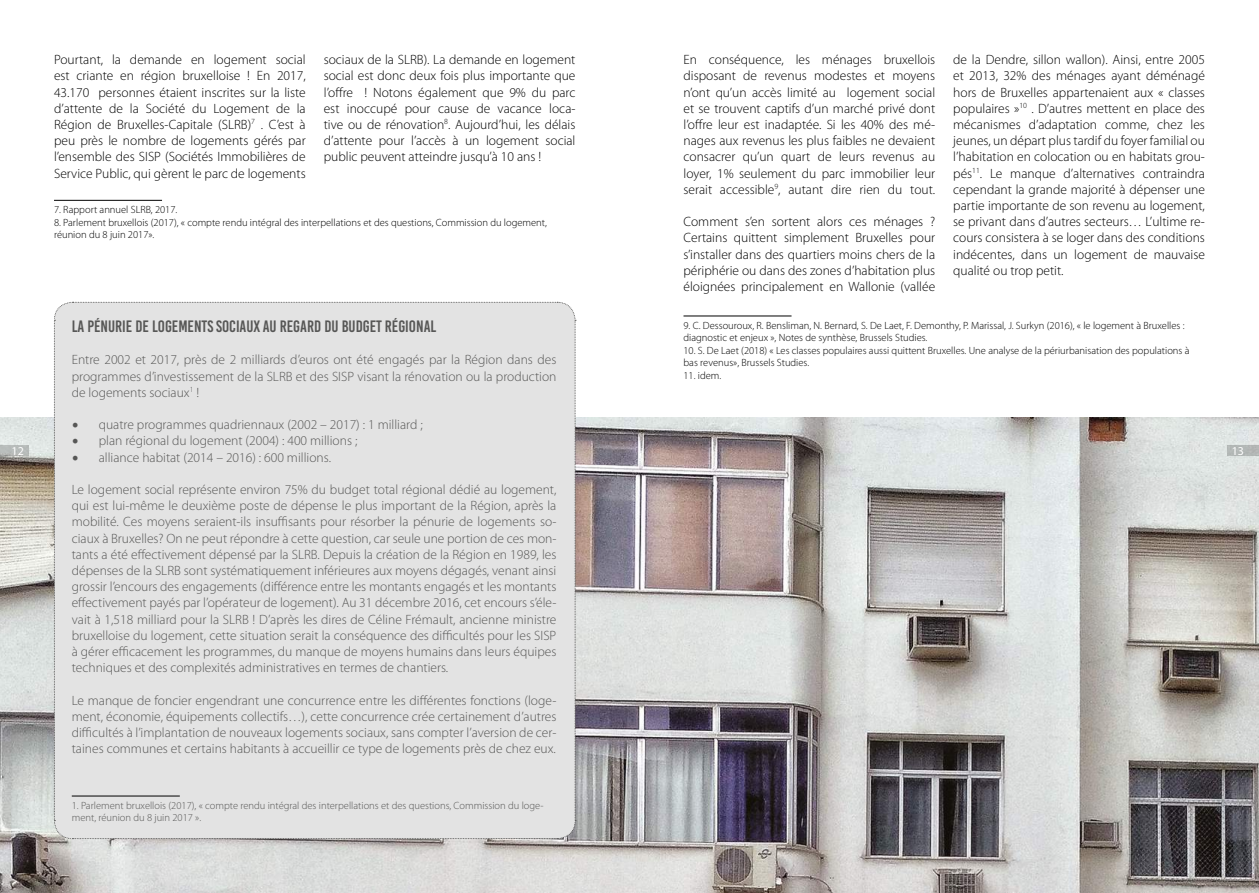
<style>
.page{position:relative;width:1259px;height:893px;background:#fff}
.page>*{position:absolute;margin:0;border:0;box-sizing:border-box;transform-origin:0 0}
.t1{font:16.5px "Bebas Kai";color:#575756}
.t2{font:300 13.5px/16.2px "Myriad Pro";color:#000;text-align:justify}
.t3{font:300 13.5px/16.2px "Myriad Pro";color:#575756;text-align:justify}
.t4{font:12px "Myriad Pro";color:#fff}
.t5{font:300 10.5px/12.6px "Myriad Pro";color:#000}
.t6{font:300 10.5px/12.6px "Myriad Pro";color:#575756}
.s1{font-family:"Minion Pro";font-weight:400;font-size:18px}
</style>
<div class="page">
<img style="left:0;top:417px;width:1259px;height:476px">
<div style="left:1227px;top:445px;width:32px;height:11px;background:#b3b8b6"></div>
<div style="left:0;top:445px;width:29px;height:11px;background:#b8bcba"></div>
<hr style="left:54px;top:200px;width:108px;height:1px;background:#000">
<div style="left:54px;top:302px;width:522px;height:537px;background:#e3e3e3"></div>
<hr style="left:683px;top:316px;width:108px;height:1px;background:#000">
<p class="t2" style="left:54px;top:51px;width:253px">Pourtant, la demande en logement social est criante en région bruxelloise ! En 2017, 43.170 personnes étaient inscrites sur la liste d’attente de la Société du Logement de la Région de Bruxelles-Capitale (SLRB)<sup>7</sup> . C’est à peu près le nombre de logements gérés par l’ensemble des SISP (Sociétés Immobilières de Service Public, qui gèrent le parc de logements</p>
<p class="t5" style="left:54px;top:203px;width:125px">7. Rapport annuel SLRB, 2017.</p>
<p class="t5" style="left:54px;top:216px;width:494px">8. Parlement bruxellois (2017), « compte rendu intégral des interpellations et des questions, Commission du logement, réunion du 8 juin 2017».</p>
<p class="t2" style="left:324px;top:51px;width:253px">sociaux de la SLRB). La demande en logement social est donc deux fois plus importante que l’offre ! Notons également que 9% du parc est inoccupé pour cause de vacance loca&shy;tive ou de rénovation<sup>8</sup>. Aujourd’hui, les délais d’attente pour l’accès à un logement social public peuvent atteindre jusqu’à 10 ans !</p>
<p class="t4" style="left:12px;top:443px;width:14px">12</p>
<p class="t1" style="left:72px;top:317px;width:366px">LA PÉNURIE DE LOGEMENTS SOCIAUX AU REGARD DU BUDGET RÉGIONAL</p>
<p class="t3" style="left:72px;top:352px;width:486px">Entre 2002 et 2017, près de 2 milliards d’euros ont été engagés par la Région dans des programmes d’investissement de la SLRB et des SISP visant la rénovation ou la production de logements sociaux<sup>1</sup> !</p>
<p class="t3" style="left:72px;top:416px;width:352px"><span class="s1">•</span> quatre programmes quadriennaux (2002 – 2017) : 1 milliard ;</p>
<p class="t3" style="left:72px;top:433px;width:287px"><span class="s1">•</span> plan régional du logement (2004) : 400 millions ;</p>
<p class="t3" style="left:72px;top:449px;width:261px"><span class="s1">•</span> alliance habitat (2014 – 2016) : 600 millions.</p>
<p class="t3" style="left:72px;top:481px;width:486px">Le logement social représente environ 75% du budget total régional dédié au logement, qui est lui-même le deuxième poste de dépense le plus important de la Région, après la mobilité. Ces moyens seraient-ils insuffisants pour résorber la pénurie de logements so&shy;ciaux à Bruxelles? On ne peut répondre à cette question, car seule une portion de ces mon&shy;tants a été effectivement dépensé par la SLRB. Depuis la création de la Région en 1989, les dépenses de la SLRB sont systématiquement inférieures aux moyens dégagés, venant ainsi grossir l’encours des engagements (différence entre les montants engagés et les montants effectivement payés par l’opérateur de logement). Au 31 décembre 2016, cet encours s’éle&shy;vait à 1,518 milliard pour la SLRB ! D’après les dires de Céline Frémault, ancienne ministre bruxelloise du logement, cette situation serait la conséquence des difficultés pour les SISP à gérer efficacement les programmes, du manque de moyens humains dans leurs équipes techniques et des complexités administratives en termes de chantiers.</p>
<p class="t3" style="left:72px;top:692px;width:486px">Le manque de foncier engendrant une concurrence entre les différentes fonctions (loge&shy;ment, économie, équipements collectifs…), cette concurrence crée certainement d’autres difficultés à l’implantation de nouveaux logements sociaux, sans compter l’aversion de cer&shy;taines communes et certains habitants à accueillir ce type de logements près de chez eux.</p>
<p class="t6" style="left:72px;top:799px;width:473px">1. Parlement bruxellois (2017), « compte rendu intégral des interpellations et des questions, Commission du loge&shy;ment, réunion du 8 juin 2017 ».</p>
<p class="t2" style="left:683px;top:51px;width:253px">En conséquence, les ménages bruxellois disposant de revenus modestes et moyens n’ont qu’un accès limité au logement social et se trouvent captifs d’un marché privé dont l’offre leur est inadaptée. Si les 40% des mé&shy;nages aux revenus les plus faibles ne devaient consacrer qu’un quart de leurs revenus au loyer, 1% seulement du parc immobilier leur serait accessible<sup>9</sup>, autant dire rien du tout.</p>
<p class="t2" style="left:683px;top:213px;width:253px">Comment s’en sortent alors ces ménages ?<br>Certains quittent simplement Bruxelles pour s’installer dans des quartiers moins chers de la périphérie ou dans des zones d’habitation plus éloignées principalement en Wallonie (vallée</p>
<p class="t5" style="left:683px;top:319px;width:502px">9. C. Dessouroux, R. Bensliman, N. Bernard, S. De Laet, F. Demonthy, P. Marissal, J. Surkyn (2016), « le logement à Bruxelles : diagnostic et enjeux », Notes de synthèse, Brussels Studies.</p>
<p class="t5" style="left:683px;top:344px;width:507px">10. S. De Laet (2018) « Les classes populaires aussi quittent Bruxelles. Une analyse de la périurbanisation des populations à bas revenus», Brussels Studies.</p>
<p class="t5" style="left:683px;top:369px;width:39px">11. idem.</p>
<p class="t2" style="left:953px;top:51px;width:253px">de la Dendre, sillon wallon). Ainsi, entre 2005 et 2013, 32% des ménages ayant déménagé hors de Bruxelles appartenaient aux « classes populaires »<sup>10</sup> . D’autres mettent en place des mécanismes d’adaptation comme, chez les jeunes, un départ plus tardif du foyer familial ou l’habitation en colocation ou en habitats grou&shy;pés<sup>11</sup>. Le manque d’alternatives contraindra cependant la grande majorité à dépenser une partie importante de son revenu au logement, se privant dans d’autres secteurs… L’ultime re&shy;cours consistera à se loger dans des conditions indécentes, dans un logement de mauvaise qualité ou trop petit.</p>
<p class="t4" style="left:1231px;top:443px;width:14px">13</p>
</div>
